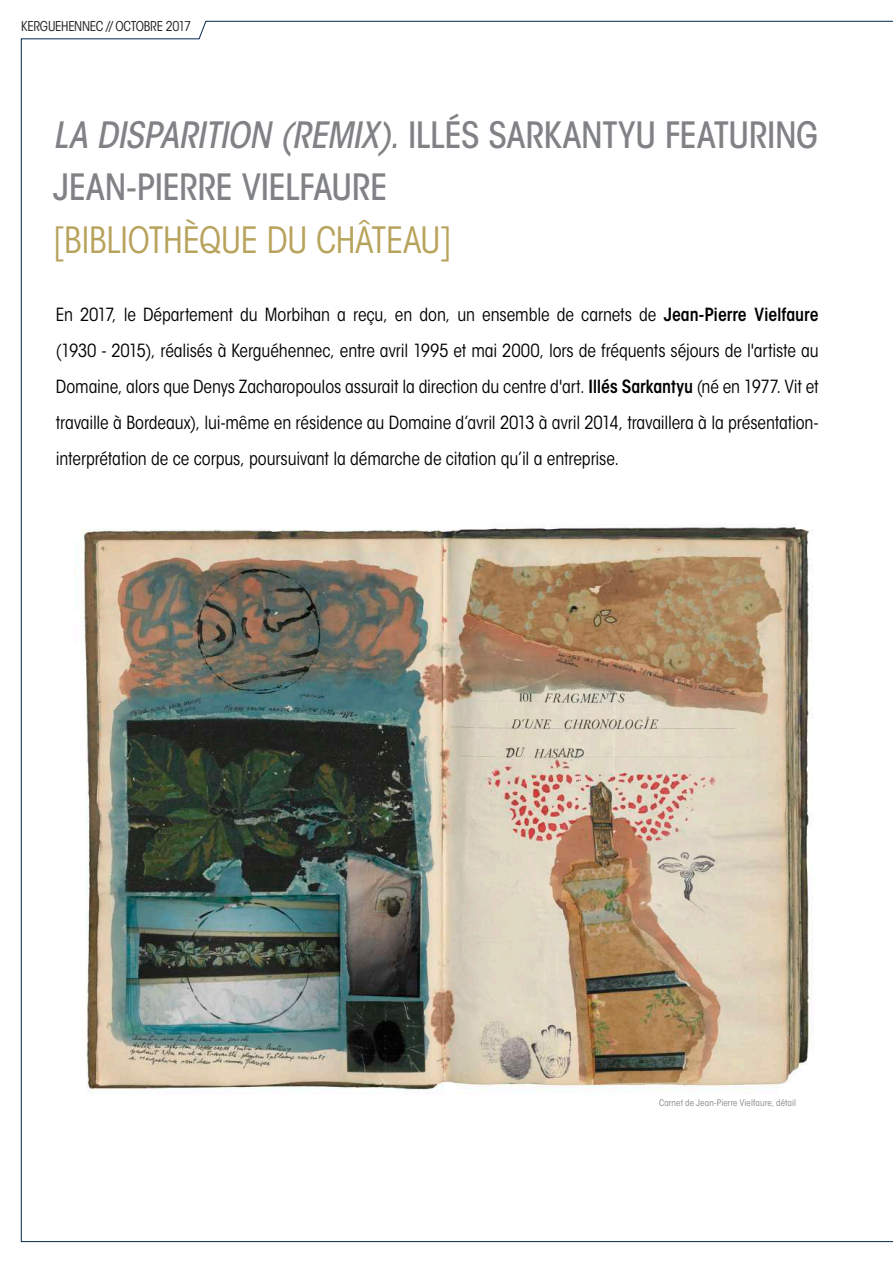
<style>
.page{position:relative;width:893px;height:1263px;background:#fff}
.page>*{position:absolute;margin:0;border:0;box-sizing:border-box;transform-origin:0 0}
.t1{font:500 condensed 36px/52.5px "ITC Avant Garde Std";letter-spacing:-.01em;color:#808285}
.t2{font:condensed 36px "ITC Avant Garde Std";letter-spacing:-.01em;color:#b8a35c}
.t3{font:condensed 18px/36px "ITC Avant Garde Std";letter-spacing:-.005em;color:#000;text-align:justify}
.t4{font:condensed 13.5px "ITC Avant Garde Std";letter-spacing:-.02em;color:#231f20}
.t5{font:condensed 9px "ITC Avant Garde Std";letter-spacing:.015em;color:#808285}
.s1{font-style:italic}
.s2{font-weight:600}
</style>
<div class="page">
<img style="left:20px;top:20px;width:873px;height:1223px">
<p class="t4" style="left:21px;top:18px;width:171px">KERGUEHENNEC // OCTOBRE 2017</p>
<h1 class="t1" style="left:53px;top:108px;width:767px"><span class="s1">LA DISPARITION (REMIX).</span>ILLÉS SARKANTYU FEATURING<br>JEAN-PIERRE VIELFAURE</h1>
<h1 class="t2" style="left:53px;top:218px;width:400px">[BIBLIOTHÈQUE DU CHÂTEAU]</h1>
<p class="t3" style="left:56px;top:297px;width:764px">En 2017, le Département du Morbihan a reçu, en don, un ensemble de carnets de <span class="s2">Jean-Pierre Vielfaure </span>(1930 - 2015), réalisés à Kerguéhennec, entre avril 1995 et mai 2000, lors de fréquents séjours de l'artiste au Domaine, alors que Denys Zacharopoulos assurait la direction du centre d'art. <span class="s2">Illés Sarkantyu</span> (né en 1977. Vit et travaille à Bordeaux), lui-même en résidence au Domaine d’avril 2013 à avril 2014, travaillera à la présentation&shy;interprétation de ce corpus, poursuivant la démarche de citation qu’il a entreprise.</p>
<p class="t5" style="left:659px;top:1098px;width:138px">Carnet de Jean-Pierre Vielfaure, détail</p>
</div>
